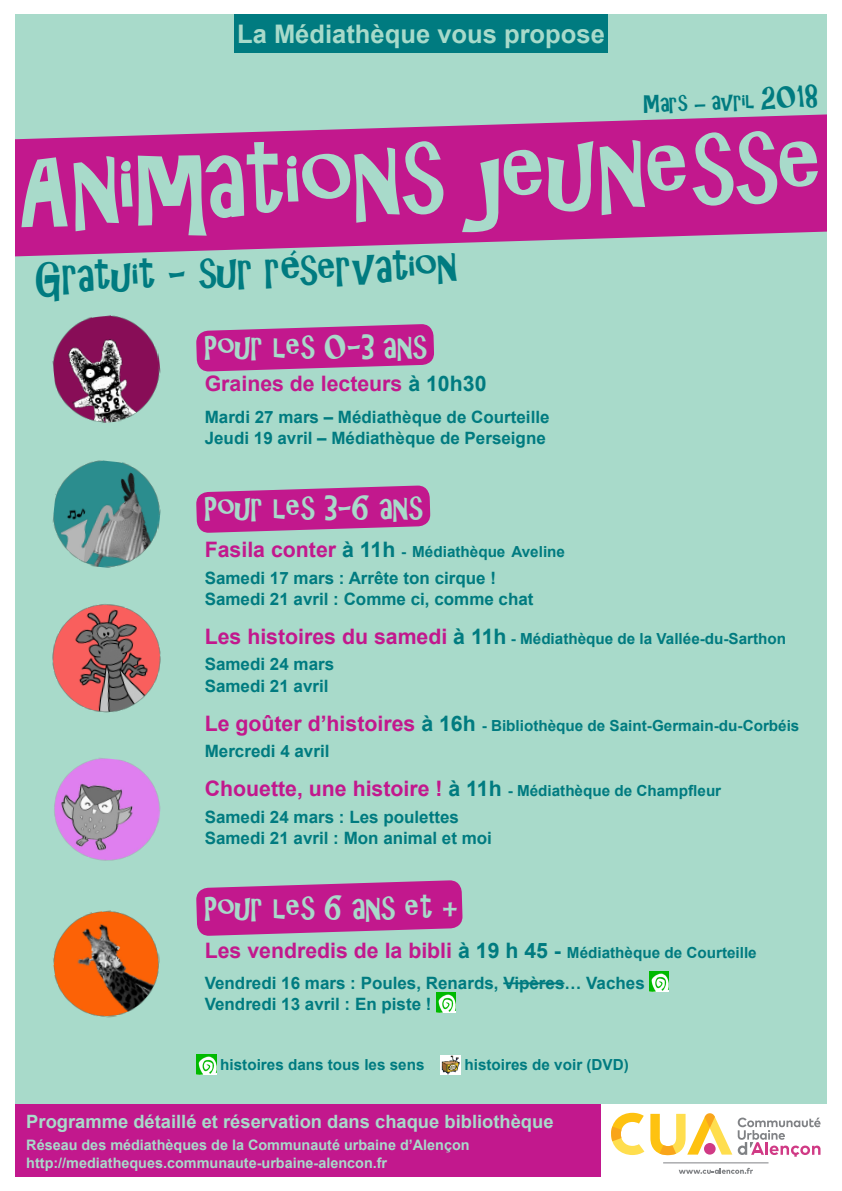
<style>
.page{position:relative;width:842px;height:1191px;background:#fff}
.page>*{position:absolute;margin:0;border:0;box-sizing:border-box;transform-origin:0 0}
.t1{font:98.3px "ARCHRISTY";color:#a8daca}
.t2{font:41.1px "ARCHRISTY";color:#007b80}
.t3{font:32.4px "ARCHRISTY";color:#a8daca}
.t4{font:700 25.6px "Arial";color:#a8daca}
.t5{font:22.3px "ARCHRISTY";color:#007b80}
.t6{font:700 21.3px "Arial";color:#c2188d}
.t7{font:700 18.4px "Arial";color:#a8daca}
.t8{font:700 17px/21.4px "Arial";color:#007b80}
.t9{font:700 15.2px "Arial";color:#007b80}
.t10{font:700 14.4px/17.3px "Arial";color:#a8daca}
.s1{font-size:29px}
.s2{color:#007b80}
.s3{font-size:21.3px;color:#c2188d}
.s4{font-size:21.3px}
</style>
<div class="page">
<div style="left:14px;top:14px;width:814px;height:1162px;background:#a8daca"></div>
<div style="left:234px;top:14px;width:374px;height:39px;background:#007b80"></div>
<div style="left:1px;top:1104px;width:600px;height:72px;background:#c2188d"></div>
<div style="left:601px;top:1104px;width:231px;height:76px;background:#fff"></div>
<svg style="left:738px;top:1117px;width:82px;height:39px"></svg>
<svg style="left:611px;top:1112px;width:33px;height:43px"></svg>
<svg style="left:650px;top:1113px;width:82px;height:42px"></svg>
<div style="left:704px;top:1143px;width:12px;height:11px;background:#d03a85;border-radius:50%"></div>
<hr style="left:663px;top:1162px;width:105px;height:1px;background:#808285">
<svg style="left:679px;top:1167px;width:74px;height:6px"></svg>
<svg style="left:14px;top:109px;width:814px;height:150px;fill:#c2188d"></svg>
<div style="left:0;top:0;width:14px;height:1191px;background:#fff"></div>
<img style="left:52px;top:315px;width:109px;height:108px">
<img style="left:52px;top:460px;width:109px;height:108px">
<img style="left:53px;top:910px;width:107px;height:108px">
<img style="left:52px;top:604px;width:109px;height:109px">
<img style="left:54px;top:758px;width:107px;height:103px">
<img style="left:441px;top:1055px;width:19px;height:19px">
<img style="left:197px;top:1054px;width:19px;height:20px">
<svg style="left:196px;top:324px;width:238px;height:48px;background:#bd3796"></svg>
<svg style="left:196px;top:485px;width:235px;height:48px;background:#bd3897"></svg>
<svg style="left:196px;top:880px;width:267px;height:56px;background:#bd3696"></svg>
<hr style="left:503px;top:982px;width:61px;height:2px;background:#007b80">
<img style="left:649px;top:971px;width:20px;height:20px">
<img style="left:436px;top:992px;width:20px;height:20px">
<h3 class="t4" style="left:237px;top:16px;width:369px">La Médiathèque vous propose</h3>
<h3 class="t5" style="left:643px;top:91px;width:176px;rotate:-2deg">MARS – AVRIL <span class="s1">2018</span></h3>
<h1 class="t1" style="left:17px;top:134px;width:806px;rotate:-2deg">ANIMATIONS JEUNESSE</h1>
<h2 class="t2" style="left:35px;top:255px;width:423px;rotate:-2deg">GRATUIT - SUR RÉSERVATION</h2>
<h3 class="t3" style="left:205px;top:328px;width:224px">POUR LES 0-3 ANS</h3>
<h3 class="t6" style="left:205px;top:368px;width:283px">Graines de lecteurs <span class="s2">à 10h30</span></h3>
<p class="t8" style="left:205px;top:406px;width:346px">Mardi 27 mars – Médiathèque de Courteille<br>Jeudi 19 avril – Médiathèque de Perseigne</p>
<h3 class="t3" style="left:205px;top:489px;width:220px">POUR LES 3-6 ANS</h3>
<p class="t9" style="left:205px;top:541px;width:362px"><span class="s3">Fasila conter</span> <span class="s4">à 11h</span> - Médiathèque Aveline</p>
<p class="t8" style="left:205px;top:567px;width:330px">Samedi 17 mars : Arrête ton cirque !<br>Samedi 21 avril : Comme ci, comme chat</p>
<p class="t9" style="left:205px;top:628px;width:583px"><span class="s3">Les histoires du samedi</span> <span class="s4">à 11h</span> - Médiathèque de la Vallée-du-Sarthon</p>
<p class="t8" style="left:205px;top:654px;width:131px">Samedi 24 mars<br>Samedi 21 avril</p>
<p class="t9" style="left:205px;top:715px;width:596px"><span class="s3">Le goûter d’histoires</span> <span class="s4">à 16h</span> - Bibliothèque de Saint-Germain-du-Corbéis</p>
<p class="t8" style="left:205px;top:741px;width:126px">Mercredi 4 avril</p>
<p class="t9" style="left:205px;top:780px;width:518px"><span class="s3">Chouette, une histoire !</span> <span class="s4">à 11h</span> - Médiathèque de Champfleur</p>
<p class="t8" style="left:205px;top:806px;width:289px">Samedi 24 mars : Les poulettes<br>Samedi 21 avril : Mon animal et moi</p>
<h3 class="t3" style="left:205px;top:889px;width:256px">POUR LES 6 ANS ET +</h3>
<p class="t9" style="left:205px;top:941px;width:553px"><span class="s3">Les vendredis de la bibli</span> <span class="s4">à 19 h 45 -</span> Médiathèque de Courteille</p>
<p class="t8" style="left:205px;top:972px;width:441px">Vendredi 16 mars : Poules, Renards, Vipères… Vaches<br>Vendredi 13 avril : En piste !</p>
<p class="t9" style="left:220px;top:1053px;width:206px">histoires dans tous les sens</p>
<p class="t9" style="left:464px;top:1053px;width:166px">histoires de voir (DVD)</p>
<p class="t7" style="left:26px;top:1108px;width:529px">Programme détaillé et réservation dans chaque bibliothèque</p>
<p class="t10" style="left:26px;top:1136px;width:445px">Réseau des médiathèques de la Communauté urbaine d’Alençon http://mediatheques.communaute-urbaine-alencon.fr</p>
</div>
